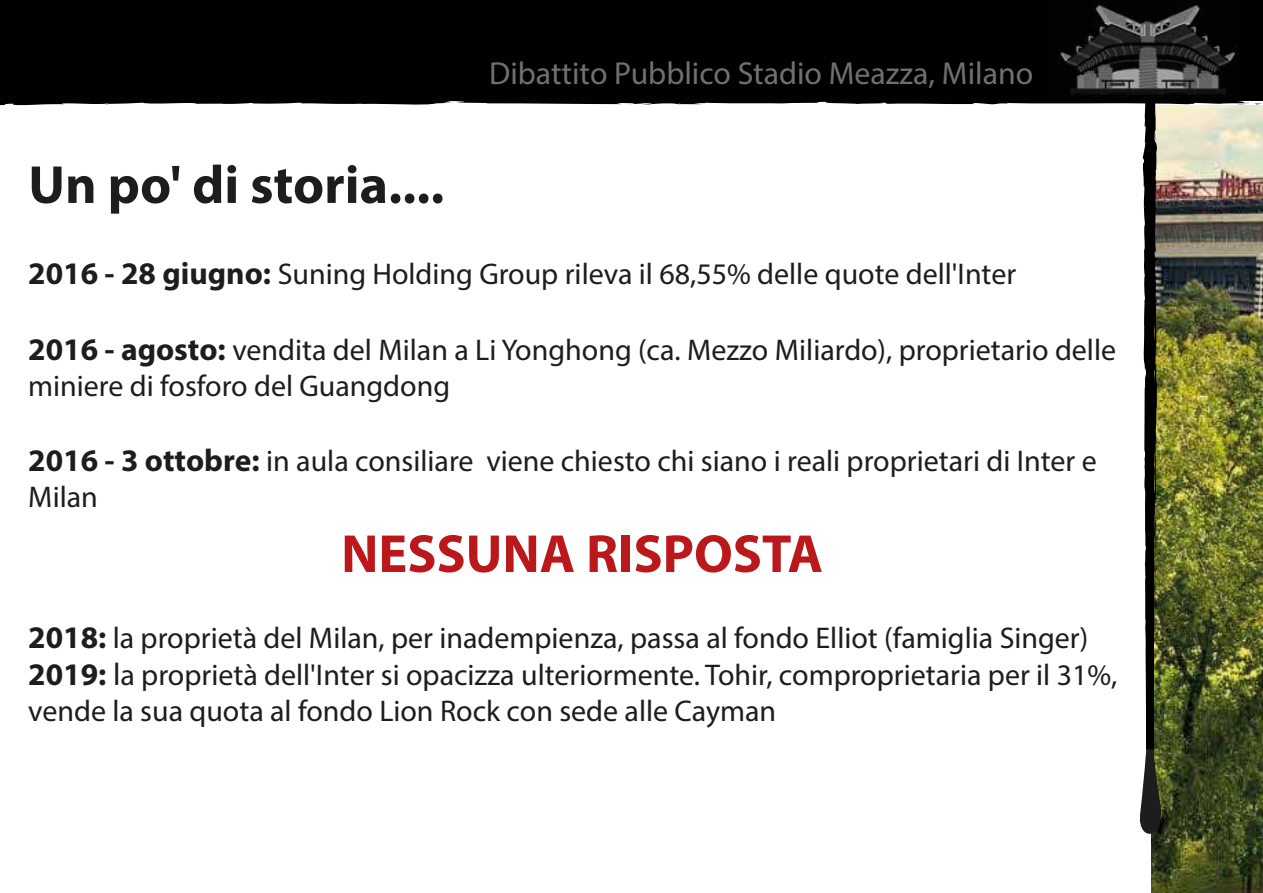
<style>
.page{position:relative;width:1263px;height:893px;background:#fff}
.page>*{position:absolute;margin:0;border:0;box-sizing:border-box;transform-origin:0 0}
.t1{font:700 54px "Myriad Pro";color:#1d1d1b}
.t2{font:700 54px "Myriad Pro";color:#ba181b}
.t3{font:31.8px "Myriad Pro";color:#717070}
.t4{font:30px/36px "Myriad Pro";color:#1d1d1b}
.s1{font-weight:700;font-size:31.5px}
.s2{font-size:31.5px}
</style>
<div class="page">
<img style="left:1151px;top:106px;width:112px;height:786px">
<svg style="left:1252px;top:0;width:11px;height:9px"></svg>
<div style="left:0;top:0;width:1252px;height:106px;background:#010100"></div>
<svg style="left:306px;top:96px;width:9px;height:2px"></svg>
<svg style="left:119px;top:96px;width:13px;height:2px"></svg>
<svg style="left:221px;top:95px;width:14px;height:1px"></svg>
<img style="left:1053px;top:0;width:188px;height:98px">
<img style="left:1140px;top:100px;width:21px;height:735px">
<h1 class="t1" style="left:28px;top:150px;width:417px">Un po' di storia....</h1>
<p class="t3" style="left:489px;top:54px;width:546px">Dibattito Pubblico Stadio Meazza, Milano</p>
<p class="t4" style="left:28px;top:255px;width:989px"><span class="s1">2016 - 28 giugno:</span> Suning Holding Group rileva il 68,55% delle quote dell'Inter</p>
<p class="t4" style="left:28px;top:331px;width:1089px"><span class="s1">2016 - agosto:</span> vendita del Milan a Li Yonghong (ca. Mezzo Miliardo), proprietario delle miniere di fosforo del Guangdong</p>
<p class="t4" style="left:28px;top:443px;width:1070px"><span class="s1">2016 - 3 ottobre:</span> in aula consiliare viene chiesto chi siano i reali proprietari di Inter e<br>Milan</p>
<h1 class="t2" style="left:341px;top:519px;width:483px">NESSUNA RISPOSTA</h1>
<p class="t4" style="left:28px;top:619px;width:1091px;line-height:36.9px"><span class="s1">2018:</span> la proprietà del Milan, per inadempienza, passa al fondo Elliot (famiglia Singer)<br><span class="s1">2019:</span> <span class="s2">l</span>a proprietà dell'Inter si opacizza ulteriormente. Tohir, comproprietaria per il 31%, vende la sua quota al fondo Lion Rock con sede alle Cayman</p>
</div>
